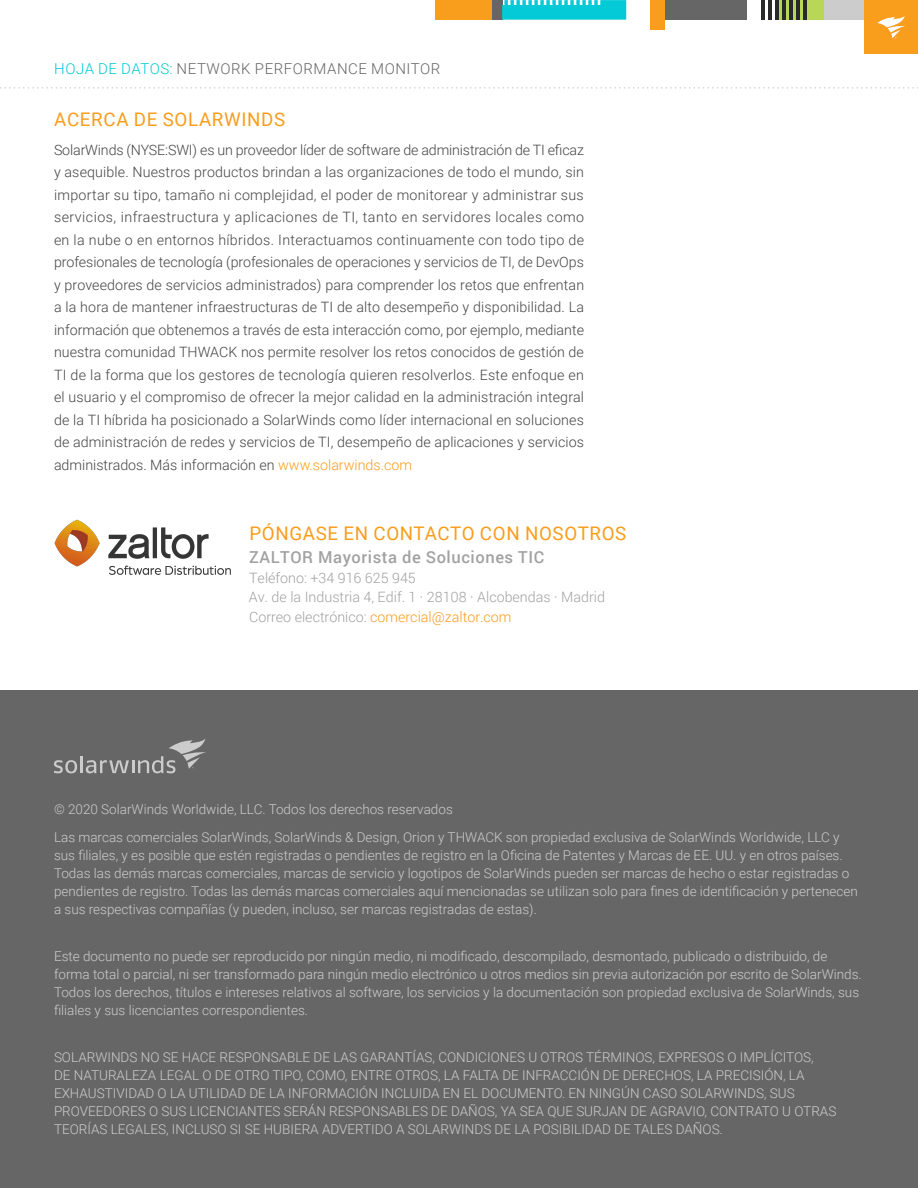
<style>
.page{position:relative;width:918px;height:1188px;background:#fff}
.page>*{position:absolute;margin:0;border:0;box-sizing:border-box;transform-origin:0 0}
.Section_Headline{font:18.75px "Roboto";letter-spacing:.035em;color:#f99d1c}
.Contact_Info{font:500 16.5px "Roboto";letter-spacing:.035em;color:#a1a1a1}
.t1{font:300 15px "Roboto";letter-spacing:.035em;color:#666}
.Body_Copy{font:300 14.25px/22.5px "Roboto";color:#444;text-align:justify}
.Contact_Info-2{font:300 14.25px/19.5px "Roboto";color:#a1a1a1}
.t2{font:300 13.5px/18px "Roboto";color:#ccc}
.s1{color:#04c9d7}
.s2{color:#f99d1c}
.s3{color:#f89c1f}
</style>
<div class="page">
<div style="left:650px;top:0;width:96px;height:20px;background:#666"></div>
<div style="left:650px;top:0;width:14px;height:29px;background:#f99d1c"></div>
<div style="left:436px;top:0;width:56px;height:20px;background:#f99d1c"></div>
<div style="left:492px;top:0;width:10px;height:20px;background:#666"></div>
<svg style="left:502px;top:0;width:124px;height:20px;background:#1eceda"></svg>
<div style="left:777px;top:0;width:74px;height:20px;background:#b8d757"></div>
<hr style="left:761px;top:0;width:3px;height:19px;background:#292929">
<hr style="left:768px;top:0;width:3px;height:19px;background:#292929">
<hr style="left:775px;top:0;width:3px;height:19px;background:#292929">
<hr style="left:782px;top:0;width:3px;height:19px;background:#292929">
<hr style="left:789px;top:0;width:3px;height:19px;background:#292929">
<hr style="left:796px;top:0;width:3px;height:19px;background:#292929">
<hr style="left:803px;top:0;width:3px;height:19px;background:#292929">
<div style="left:824px;top:0;width:40px;height:20px;background:#ccc"></div>
<svg style="left:0;top:87px;width:918px;height:2px"></svg>
<div style="left:864px;top:0;width:54px;height:54px;background:#f99d1c"></div>
<svg style="left:877px;top:16px;width:28px;height:22px"></svg>
<div style="left:0;top:690px;width:918px;height:498px;background:#666"></div>
<svg style="left:54px;top:760px;width:23px;height:13px"></svg>
<hr style="left:80px;top:756px;width:3px;height:17px;background:#ccc">
<svg style="left:86px;top:738px;width:120px;height:35px"></svg>
<img style="left:54px;top:519px;width:177px;height:56px">
<p class="t1" style="left:54px;top:58px;width:388px"><span class="s1">HOJA DE DATOS:</span> NETWORK PERFORMANCE MONITOR</p>
<p class="Section_Headline" style="left:54px;top:106px;width:232px">ACERCA DE SOLARWINDS</p>
<p class="Body_Copy" style="left:54px;top:138px;width:532px">SolarWinds (NYSE:SWI) es un proveedor líder de software de administración de TI eficaz y asequible. Nuestros productos brindan a las organizaciones de todo el mundo, sin importar su tipo, tamaño ni complejidad, el poder de monitorear y administrar sus servicios, infraestructura y aplicaciones de TI, tanto en servidores locales como en la nube o en entornos híbridos. Interactuamos continuamente con todo tipo de profesionales de tecnología (profesionales de operaciones y servicios de TI, de DevOps y proveedores de servicios administrados) para comprender los retos que enfrentan a la hora de mantener infraestructuras de TI de alto desempeño y disponibilidad. La información que obtenemos a través de esta interacción como, por ejemplo, mediante nuestra comunidad THWACK nos permite resolver los retos conocidos de gestión de TI de la forma que los gestores de tecnología quieren resolverlos. Este enfoque en el usuario y el compromiso de ofrecer la mejor calidad en la administración integral de la TI híbrida ha posicionado a SolarWinds como líder internacional en soluciones de administración de redes y servicios de TI, desempeño de aplicaciones y servicios administrados. Más información en <span class="s2">www.solarwinds.com</span></p>
<p class="Section_Headline" style="left:249px;top:520px;width:379px">PÓNGASE EN CONTACTO CON NOSOTROS</p>
<p class="Contact_Info" style="left:249px;top:545px;width:297px">ZALTOR Mayorista de Soluciones TIC</p>
<p class="Contact_Info-2" style="left:249px;top:568px;width:358px">Teléfono: +34 916 625 945<br>Av. de la Industria 4, Edif. 1 · 28108 · Alcobendas · Madrid<br>Correo electrónico: <span class="s3">comercial@zaltor.com</span></p>
<p class="t2" style="left:54px;top:799px;width:400px">© 2020 SolarWinds Worldwide, LLC. Todos los derechos reservados</p>
<p class="t2" style="left:54px;top:828px;width:805px">Las marcas comerciales SolarWinds, SolarWinds &amp; Design, Orion y THWACK son propiedad exclusiva de SolarWinds Worldwide, LLC y sus filiales, y es posible que estén registradas o pendientes de registro en la Oficina de Patentes y Marcas de EE. UU. y en otros países.<br>Todas las demás marcas comerciales, marcas de servicio y logotipos de SolarWinds pueden ser marcas de hecho o estar registradas o pendientes de registro. Todas las demás marcas comerciales aquí mencionadas se utilizan solo para fines de identificación y pertenecen a sus respectivas compañías (y pueden, incluso, ser marcas registradas de estas).</p>
<p class="t2" style="left:54px;top:947px;width:809px">Este documento no puede ser reproducido por ningún medio, ni modificado, descompilado, desmontado, publicado o distribuido, de forma total o parcial, ni ser transformado para ningún medio electrónico u otros medios sin previa autorización por escrito de SolarWinds.<br>Todos los derechos, títulos e intereses relativos al software, los servicios y la documentación son propiedad exclusiva de SolarWinds, sus filiales y sus licenciantes correspondientes.</p>
<p class="t2" style="left:54px;top:1048px;width:784px">SOLARWINDS NO SE HACE RESPONSABLE DE LAS GARANTÍAS, CONDICIONES U OTROS TÉRMINOS, EXPRESOS O IMPLÍCITOS,<br>DE NATURALEZA LEGAL O DE OTRO TIPO, COMO, ENTRE OTROS, LA FALTA DE INFRACCIÓN DE DERECHOS, LA PRECISIÓN, LA EXHAUSTIVIDAD O LA UTILIDAD DE LA INFORMACIÓN INCLUIDA EN EL DOCUMENTO. EN NINGÚN CASO SOLARWINDS, SUS PROVEEDORES O SUS LICENCIANTES SERÁN RESPONSABLES DE DAÑOS, YA SEA QUE SURJAN DE AGRAVIO, CONTRATO U OTRAS TEORÍAS LEGALES, INCLUSO SI SE HUBIERA ADVERTIDO A SOLARWINDS DE LA POSIBILIDAD DE TALES DAÑOS.</p>
</div>
